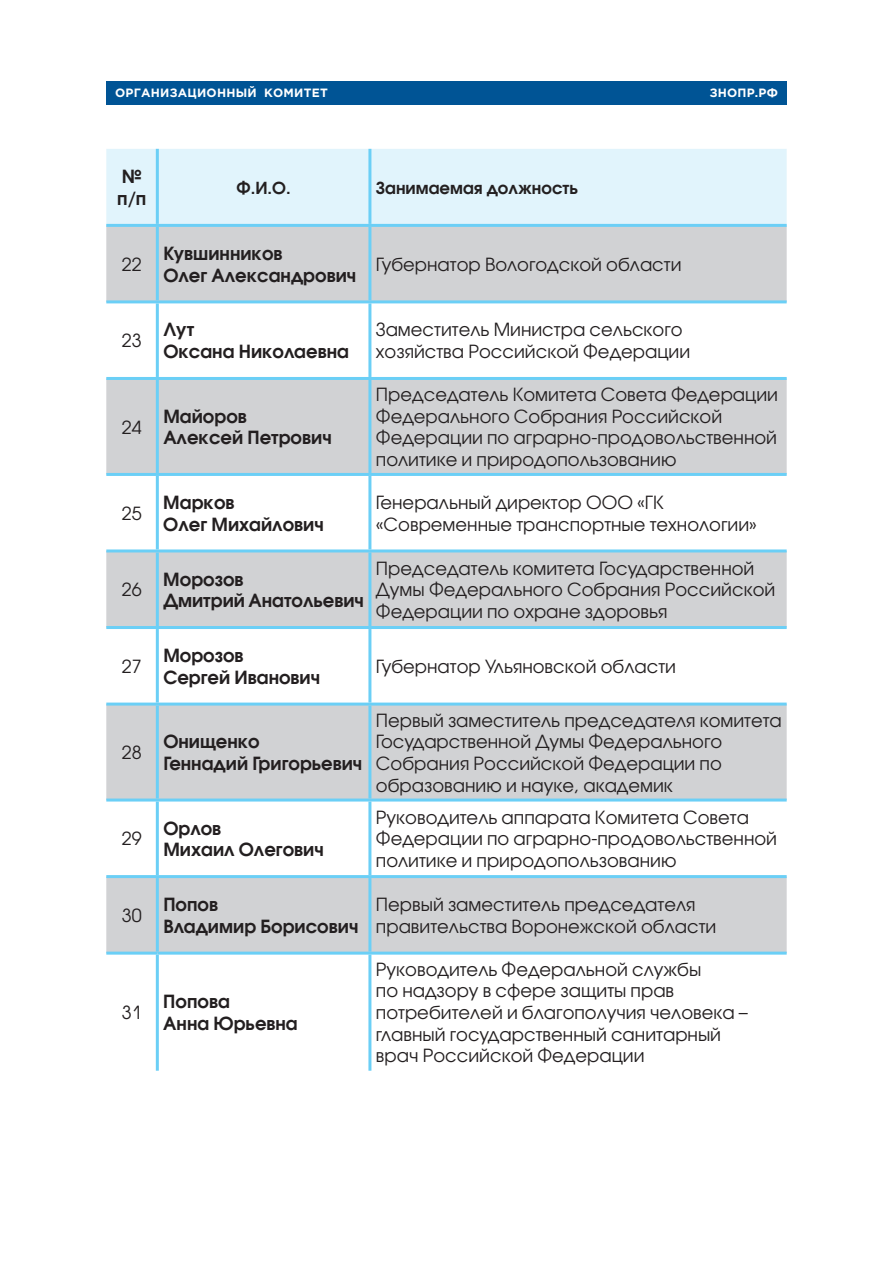
<style>
.page{position:relative;width:893px;height:1263px;background:#fff}
.page>*{position:absolute;margin:0;border:0;box-sizing:border-box;transform-origin:0 0}
.t1{font:18px/21.6px "Avant Garde Gothic C";color:#231f20}
.t2{font:700 18px/21.6px "Avant Garde Gothic C";color:#231f20}
.t3{font:700 16.5px "Avant Garde Gothic C";color:#231f20}
.t4{font:700 12px "Gotham Pro";letter-spacing:.02em;color:#fff}
</style>
<div class="page">
<div style="left:106px;top:81px;width:681px;height:23px;background:#005495"></div>
<div style="left:106px;top:149px;width:681px;height:75px;background:#e1f4fc"></div>
<svg style="left:106px;top:227px;width:681px;height:725px;fill:#d1d2d4"></svg>
<hr style="left:156px;top:149px;width:3px;height:75px;background:#6bcff6">
<hr style="left:368px;top:149px;width:3px;height:75px;background:#6bcff6">
<hr style="left:106px;top:224px;width:681px;height:3px;background:#6bcff6">
<hr style="left:106px;top:300px;width:681px;height:3px;background:#6bcff6">
<hr style="left:106px;top:377px;width:681px;height:3px;background:#6bcff6">
<hr style="left:157px;top:952px;width:630px;height:3px;background:#6bcff6">
<hr style="left:368px;top:227px;width:3px;height:73px;background:#6bcff6">
<hr style="left:156px;top:227px;width:3px;height:73px;background:#6bcff6">
<hr style="left:156px;top:303px;width:3px;height:74px;background:#6bcff6">
<hr style="left:368px;top:303px;width:3px;height:74px;background:#6bcff6">
<hr style="left:156px;top:380px;width:3px;height:93px;background:#6bcff6">
<hr style="left:368px;top:380px;width:3px;height:93px;background:#6bcff6">
<hr style="left:106px;top:473px;width:264px;height:3px;background:#6bcff6">
<hr style="left:156px;top:476px;width:3px;height:73px;background:#6bcff6">
<hr style="left:370px;top:473px;width:417px;height:3px;background:#6bcff6">
<hr style="left:368px;top:476px;width:3px;height:73px;background:#6bcff6">
<hr style="left:106px;top:549px;width:264px;height:3px;background:#6bcff6">
<hr style="left:156px;top:552px;width:3px;height:74px;background:#6bcff6">
<hr style="left:370px;top:549px;width:417px;height:3px;background:#6bcff6">
<hr style="left:368px;top:552px;width:3px;height:74px;background:#6bcff6">
<hr style="left:106px;top:626px;width:264px;height:3px;background:#6bcff6">
<hr style="left:156px;top:629px;width:3px;height:73px;background:#6bcff6">
<hr style="left:370px;top:626px;width:417px;height:3px;background:#6bcff6">
<hr style="left:368px;top:629px;width:3px;height:73px;background:#6bcff6">
<hr style="left:106px;top:702px;width:264px;height:3px;background:#6bcff6">
<hr style="left:156px;top:705px;width:3px;height:93px;background:#6bcff6">
<hr style="left:370px;top:702px;width:417px;height:3px;background:#6bcff6">
<hr style="left:368px;top:705px;width:3px;height:93px;background:#6bcff6">
<hr style="left:106px;top:798px;width:264px;height:3px;background:#6bcff6">
<hr style="left:156px;top:801px;width:3px;height:74px;background:#6bcff6">
<hr style="left:370px;top:798px;width:417px;height:3px;background:#6bcff6">
<hr style="left:368px;top:801px;width:3px;height:74px;background:#6bcff6">
<hr style="left:106px;top:875px;width:264px;height:3px;background:#6bcff6">
<hr style="left:156px;top:878px;width:3px;height:74px;background:#6bcff6">
<hr style="left:370px;top:875px;width:417px;height:3px;background:#6bcff6">
<hr style="left:368px;top:878px;width:3px;height:74px;background:#6bcff6">
<hr style="left:106px;top:952px;width:51px;height:3px;background:#6bcff6">
<hr style="left:156px;top:955px;width:3px;height:116px;background:#6bcff6">
<hr style="left:368px;top:955px;width:3px;height:116px;background:#6bcff6">
<p class="t4" style="left:115px;top:88px;width:214px">ОРГАНИЗАЦИОННЫЙ КОМИТЕТ</p>
<p class="t4" style="left:710px;top:88px;width:70px">ЗНОПР.РФ</p>
<p class="t2" style="left:117px;top:168px;width:31px">№ п/п</p>
<p class="t3" style="left:237px;top:181px;width:56px">Ф.И.О.</p>
<p class="t3" style="left:376px;top:181px;width:204px">Занимаемая должность</p>
<p class="t1" style="left:122px;top:255px;width:21px">22</p>
<p class="t2" style="left:163px;top:244px;width:194px">Кувшинников<br>Олег Александрович</p>
<p class="t1" style="left:376px;top:255px;width:307px">Губернатор Вологодской области</p>
<p class="t1" style="left:122px;top:332px;width:21px">23</p>
<p class="t2" style="left:163px;top:321px;width:187px">Лут<br>Оксана Николаевна</p>
<p class="t1" style="left:376px;top:321px;width:316px">Заместитель Министра сельского хозяйства Российской Федерации</p>
<p class="t1" style="left:122px;top:418px;width:21px">24</p>
<p class="t2" style="left:163px;top:407px;width:170px">Майоров<br>Алексей Петрович</p>
<p class="t1" style="left:376px;top:385px;width:404px">Председатель Комитета Совета Федерации Федерального Собрания Российской Федерации по аграрно-продовольственной политике и природопользованию</p>
<p class="t1" style="left:122px;top:504px;width:21px">25</p>
<p class="t2" style="left:163px;top:493px;width:162px">Марков<br>Олег Михайлович</p>
<p class="t1" style="left:376px;top:493px;width:382px">Генеральный директор ООО «ГК «Современные транспортные технологии»</p>
<p class="t1" style="left:122px;top:581px;width:21px">26</p>
<p class="t2" style="left:163px;top:570px;width:202px">Морозов<br>Дмитрий Анатольевич</p>
<p class="t1" style="left:376px;top:559px;width:401px">Председатель комитета Государственной<br>Думы Федерального Собрания Российской<br>Федерации по охране здоровья</p>
<p class="t1" style="left:122px;top:657px;width:21px">27</p>
<p class="t2" style="left:163px;top:646px;width:158px">Морозов<br>Сергей Иванович</p>
<p class="t1" style="left:376px;top:657px;width:302px">Губернатор Ульяновской области</p>
<p class="t1" style="left:122px;top:743px;width:21px">28</p>
<p class="t2" style="left:163px;top:733px;width:200px">Онищенко<br>Геннадий Григорьевич</p>
<p class="t1" style="left:376px;top:711px;width:407px">Первый заместитель председателя комитета Государственной Думы Федерального Собрания Российской Федерации по образованию и науке, академик</p>
<p class="t1" style="left:122px;top:830px;width:21px">29</p>
<p class="t2" style="left:163px;top:819px;width:162px">Орлов<br>Михаил Олегович</p>
<p class="t1" style="left:376px;top:808px;width:403px">Руководитель аппарата Комитета Совета<br>Федерации по аграрно-продовольственной политике и природопользованию</p>
<p class="t1" style="left:122px;top:906px;width:21px">30</p>
<p class="t2" style="left:163px;top:895px;width:197px">Попов<br>Владимир Борисович</p>
<p class="t1" style="left:376px;top:895px;width:342px">Первый заместитель председателя правительства Воронежской области</p>
<p class="t1" style="left:122px;top:1003px;width:21px">31</p>
<p class="t2" style="left:163px;top:992px;width:136px">Попова<br>Анна Юрьевна</p>
<p class="t1" style="left:376px;top:960px;width:373px">Руководитель Федеральной службы<br>по надзору в сфере защиты прав потребителей и благополучия человека – главный государственный санитарный врач Российской Федерации</p>
</div>
